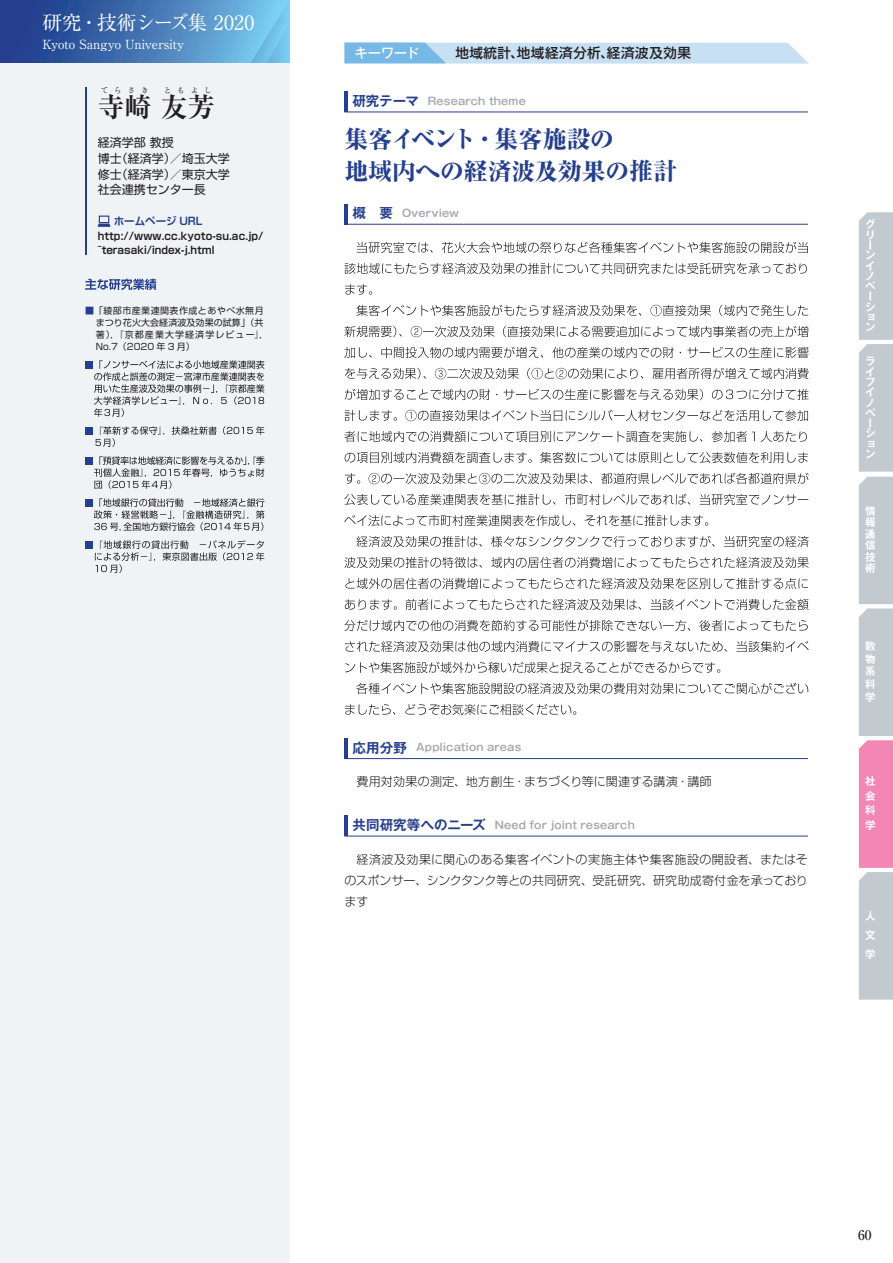
<style>
.page{position:relative;width:893px;height:1263px;background:#fff}
.page>*{position:absolute;margin:0;border:0;box-sizing:border-box;transform-origin:0 0}
.t1{font:700 27px "Ryumin Pr 6 N";color:#231f20}
.t2{font:800 24px/31.5px "Ryumin Pr 6 N";letter-spacing:-.01em;color:#253f8e}
.t3{font:19.8px "Ryumin Pr 6 N";letter-spacing:-.025em;color:#fff}
.t4{font:500 13.5px "Shin Go Pr 6 N";letter-spacing:.045em;color:#231f20}
.t5{font:500 13.5px "Gothic MB101 Pro";letter-spacing:-.04em;color:#fff}
.t6{font:500 13.5px "Ryumin Pr 6 N";color:#231f20}
.t7{font:12.6px "Ryumin Pr 6 N";letter-spacing:-.015em;color:#fff}
.t8{font:300 12px/21px "Shin Go Pro";letter-spacing:.01em;color:#231f20;text-align:justify}
.t9{font:12px/15.8px "Shin Go Pro";color:#231f20}
.t10{font:700 10.5px "Gothic MB101 Pro De";letter-spacing:.015em;color:#a8a9ad}
.t11{font:700 10.5px/13.5px "Shin Go Pro De";color:#231f20}
.t12{font:700 10.5px/10.4px "Gothic MB101 Pro De";color:#fff;text-align:justify}
.t13{font:700 10.5px "Shin Go Pro De";color:#253f8e}
.t14{font:9px/12px "Shin Go Pro";letter-spacing:.05em;color:#231f20}
.t15{font:700 7.5px "Ryumin Pr 6 N";letter-spacing:.8em;color:#231f20}
.s1{font-size:13.5px;color:#253f8e}
.s2{color:#253f8e}
</style>
<div class="page">
<svg style="left:0;top:0;width:289px;height:64px;background:#4a7db8"></svg>
<div style="left:0;top:64px;width:289px;height:1199px;background:#f0f3f6"></div>
<svg style="left:85px;top:278px;width:72px;height:12px"></svg>
<div style="left:85px;top:361px;width:8px;height:7px;background:#253f8e"></div>
<svg style="left:94px;top:360px;width:171px;height:57px"></svg>
<div style="left:85px;top:427px;width:8px;height:7px;background:#253f8e"></div>
<svg style="left:95px;top:426px;width:169px;height:21px"></svg>
<div style="left:85px;top:457px;width:8px;height:7px;background:#253f8e"></div>
<svg style="left:94px;top:456px;width:170px;height:33px"></svg>
<div style="left:85px;top:499px;width:8px;height:7px;background:#253f8e"></div>
<svg style="left:94px;top:498px;width:170px;height:33px"></svg>
<div style="left:85px;top:541px;width:8px;height:7px;background:#253f8e"></div>
<svg style="left:95px;top:540px;width:169px;height:33px"></svg>
<svg style="left:357px;top:242px;width:451px;height:11px"></svg>
<svg style="left:344px;top:263px;width:463px;height:11px"></svg>
<svg style="left:345px;top:284px;width:27px;height:11px"></svg>
<svg style="left:356px;top:305px;width:452px;height:11px"></svg>
<svg style="left:344px;top:326px;width:464px;height:11px"></svg>
<svg style="left:344px;top:347px;width:464px;height:11px"></svg>
<svg style="left:345px;top:368px;width:463px;height:11px"></svg>
<svg style="left:345px;top:389px;width:463px;height:11px"></svg>
<svg style="left:345px;top:410px;width:463px;height:11px"></svg>
<svg style="left:344px;top:431px;width:463px;height:11px"></svg>
<svg style="left:345px;top:452px;width:463px;height:11px"></svg>
<svg style="left:345px;top:473px;width:464px;height:11px"></svg>
<svg style="left:344px;top:494px;width:464px;height:11px"></svg>
<svg style="left:344px;top:515px;width:364px;height:11px"></svg>
<svg style="left:356px;top:536px;width:453px;height:11px"></svg>
<svg style="left:344px;top:557px;width:465px;height:11px"></svg>
<svg style="left:345px;top:578px;width:463px;height:11px"></svg>
<svg style="left:345px;top:599px;width:464px;height:11px"></svg>
<svg style="left:344px;top:620px;width:464px;height:11px"></svg>
<svg style="left:345px;top:641px;width:464px;height:11px"></svg>
<svg style="left:345px;top:662px;width:375px;height:11px"></svg>
<svg style="left:356px;top:683px;width:452px;height:11px"></svg>
<svg style="left:345px;top:704px;width:231px;height:11px"></svg>
<hr style="left:344px;top:204px;width:4px;height:21px;background:#253f8e">
<hr style="left:344px;top:224px;width:464px;height:1px;background:#253f8e">
<hr style="left:344px;top:738px;width:4px;height:21px;background:#253f8e">
<hr style="left:344px;top:758px;width:464px;height:1px;background:#253f8e">
<hr style="left:344px;top:815px;width:4px;height:21px;background:#253f8e">
<hr style="left:344px;top:836px;width:464px;height:1px;background:#253f8e">
<svg style="left:344px;top:43px;width:465px;height:21px;background:#b9d9f1"></svg>
<hr style="left:344px;top:91px;width:4px;height:21px;background:#253f8e">
<hr style="left:344px;top:112px;width:464px;height:1px;background:#253f8e">
<hr style="left:85px;top:87px;width:2px;height:168px;background:#253f8e">
<svg style="left:98px;top:216px;width:12px;height:11px"></svg>
<svg style="left:859px;top:212px;width:34px;height:788px;background:#cbc1cd"></svg>
<h3 class="t3" style="left:43px;top:7px;width:213px">研究・技術シーズ集 2020</h3>
<p class="t7" style="left:43px;top:34px;width:143px">Kyoto Sangyo University</p>
<p class="t5" style="left:354px;top:41px;width:66px">キーワード</p>
<p class="t4" style="left:455px;top:42px;width:237px">地域統計、地域経済分析、経済波及効果</p>
<p class="t15" style="left:101px;top:84px;width:49px">てらさき</p>
<p class="t15" style="left:164px;top:84px;width:50px">ともよし</p>
<h1 class="t1" style="left:98px;top:86px;width:118px">寺崎友芳</h1>
<p class="t10" style="left:352px;top:92px;width:175px"><span class="s1">研究テーマ</span> Research theme</p>
<p class="t9" style="left:98px;top:133px;width:133px">経済学部 教授<br>博士（経済学）／埼玉大学修士（経済学）／東京大学社会連携センター長</p>
<p class="t13" style="left:114px;top:212px;width:90px">ホームページ URL</p>
<p class="t11" style="left:98px;top:228px;width:167px">http://www.cc.kyoto-su.ac.jp/ ~terasaki/index-j.html</p>
<p class="t14" style="left:96px;top:304px;width:174px;text-indent:-11px"><span class="s2">■</span>「綾部市産業連関表作成とあやべ水無月まつり花火大会経済波及効果の試算」（共著），『京都産業大学経済学レビュー』，<br>No.7（2020 年 3 月）</p>
<h2 class="t2" style="left:344px;top:123px;width:335px">集客イベント・集客施設の<br>地域内への経済波及効果の推計</h2>
<p class="t10" style="left:352px;top:204px;width:108px"><span class="s1">概　要</span> Overview</p>
<p class="t10" style="left:352px;top:739px;width:170px"><span class="s1">応用分野</span> Application areas</p>
<p class="t8" style="left:356px;top:770px;width:357px">費用対効果の測定、地方創生・まちづくり等に関連する講演・講師</p>
<p class="t10" style="left:352px;top:816px;width:284px"><span class="s1">共同研究等へのニーズ</span> Need for joint research</p>
<p class="t8" style="left:344px;top:847px;width:465px;text-indent:12px">経済波及効果に関心のある集客イベントの実施主体や集客施設の開設者、またはそのスポンサー、シンクタンク等との共同研究、受託研究、研究助成寄付金を承っております</p>
<p class="t12" style="left:865px;top:218px;width:12px;text-align:left">グリーンイノベーション</p>
<p class="t12" style="left:865px;top:355px;width:12px;text-align:left">ライフイノベーション</p>
<p class="t12" style="left:865px;top:503px;width:12px;line-height:11.6px">情報通信技術</p>
<p class="t12" style="left:865px;top:638px;width:12px;line-height:12.6px">数物系科学</p>
<p class="t12" style="left:865px;top:772px;width:12px;line-height:14.7px">社会科学</p>
<p class="t12" style="left:865px;top:905px;width:12px;line-height:18.9px">人文学</p>
<p class="t6" style="left:858px;top:1224px;width:15px">60</p>
</div>
